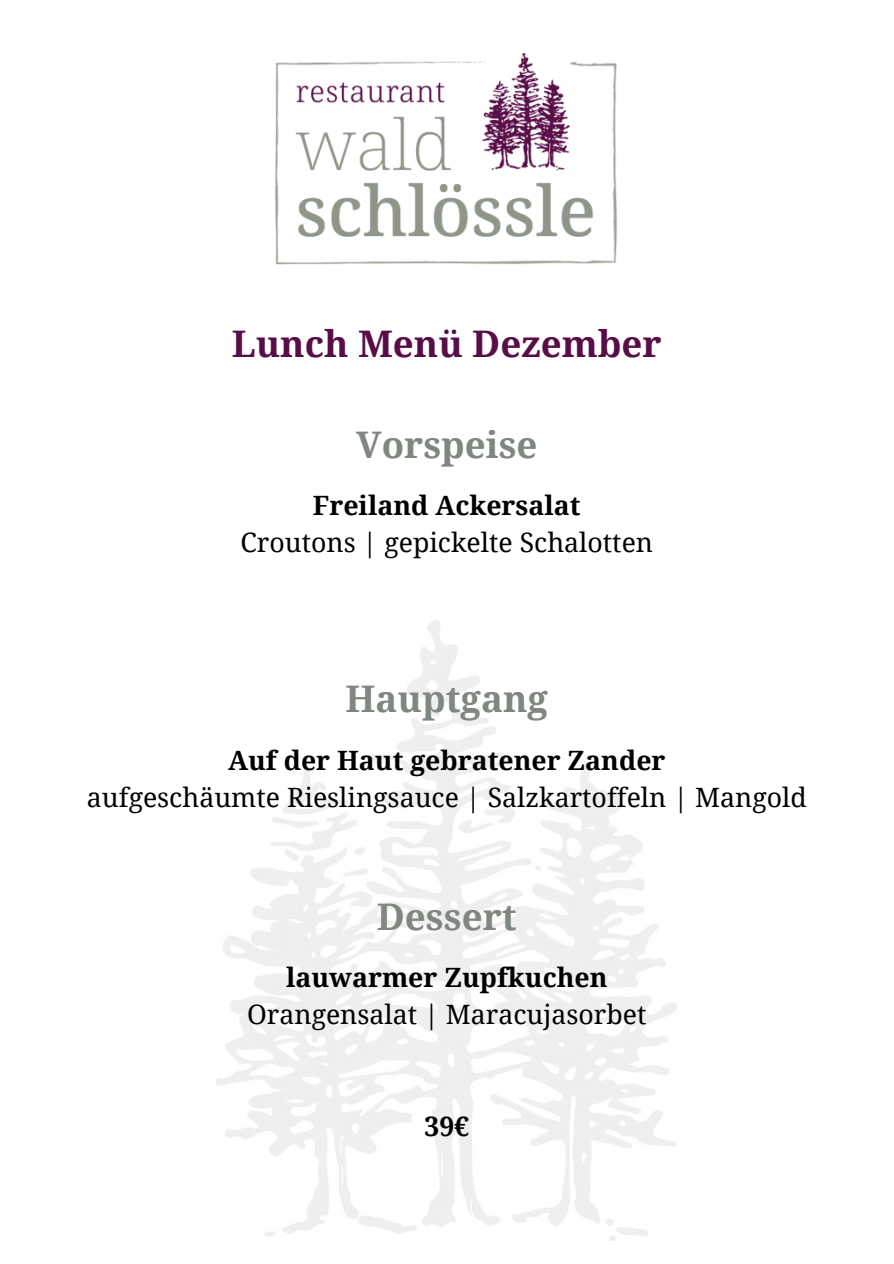
<style>
.page{position:relative;width:894px;height:1264px;background:#fff}
.page>*{position:absolute;margin:0;border:0;box-sizing:border-box;transform-origin:0 0}
.t1{font:700 36.75px "Noto Serif";color:#808780}
.t2{font:700 36.6px "Noto Serif";color:#808780}
.t3{font:700 36.6px "Noto Serif";color:#580d48}
.t4{font:26.7px "Noto Serif";color:#000}
.t5{font:700 26.7px "Noto Serif";color:#000}
</style>
<div class="page">
<img style="left:276px;top:53px;width:341px;height:212px">
<p class="t3" style="left:232px;top:317px;width:431px">Lunch Menü Dezember</p>
<h1 class="t2" style="left:356px;top:419px;width:183px">Vorspeise</h1>
<h1 class="t5" style="left:313px;top:487px;width:269px">Freiland Ackersalat</h1>
<p class="t4" style="left:240px;top:524px;width:414px">Croutons | gepickelte Schalotten</p>
<p class="t2" style="left:345px;top:673px;width:204px">Hauptgang</p>
<h1 class="t5" style="left:228px;top:741px;width:439px">Auf der Haut gebratener Zander</h1>
<p class="t4" style="left:87px;top:778px;width:721px">aufgeschäumte Rieslingsauce | Salzkartoffeln | Mangold</p>
<p class="t1" style="left:377px;top:890px;width:141px">Dessert</p>
<h1 class="t5" style="left:286px;top:958px;width:323px">lauwarmer Zupfkuchen</h1>
<p class="t4" style="left:247px;top:995px;width:401px">Orangensalat | Maracujasorbet</p>
<p class="t5" style="left:424px;top:1106px;width:46px">39€</p>
</div>
